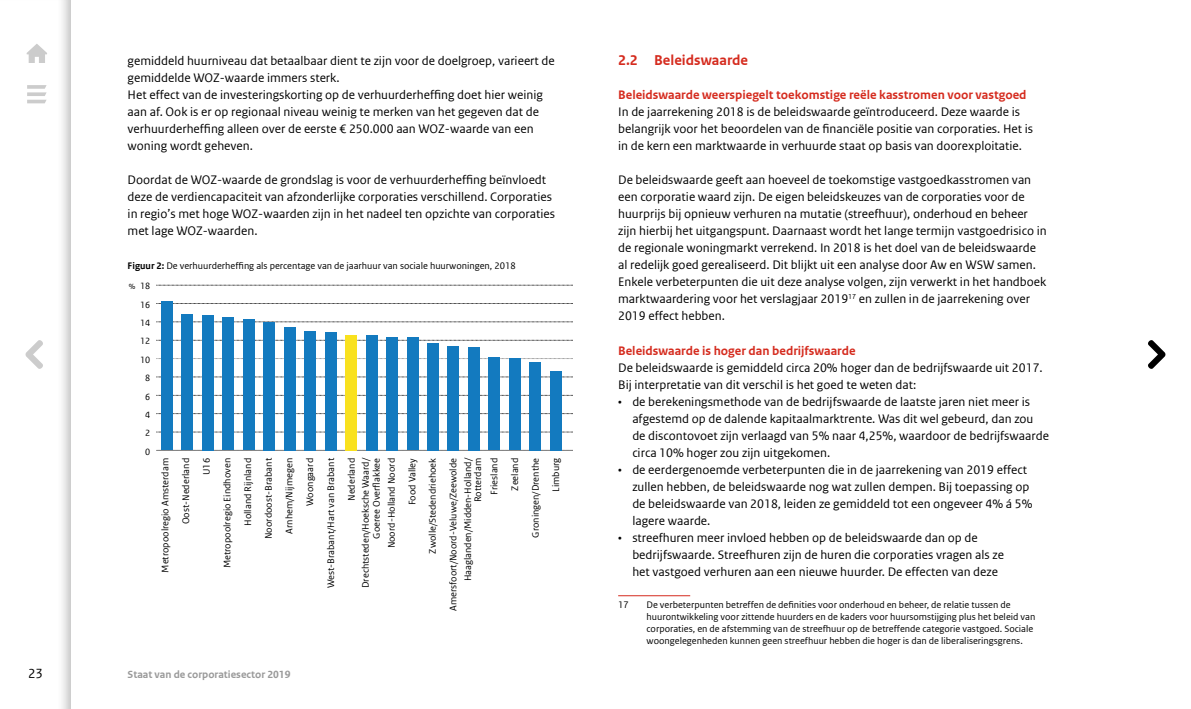
<style>
.page{position:relative;width:1191px;height:709px;background:#fff}
.page>*{position:absolute;margin:0;border:0;box-sizing:border-box;transform-origin:0 0}
.t1{font:700 15px "Rijksoverheid Sans Web Text";color:#d52b1e}
.t2{font:14px "Rijksoverheid Sans Web Text";color:#000}
.t3{font:13px/17px "Rijksoverheid Sans Web Text";color:#000}
.t4{font:700 13px "Rijksoverheid Sans Web Text";color:#d52b1e}
.t5{font:700 11px "Rijksoverheid Sans Web Text";color:#999}
.t6{font:10px/20.7px "Rijksoverheid Sans Web Text";color:#000;text-align:right}
.t7{font:9.6px "Rijksoverheid Sans Web Text";color:#000}
.s1{font-weight:700}
.s2{font-size:8px}
</style>
<div class="page">
<hr style="left:618px;top:595px;width:72px;height:1px;background:#d52b1e">
<svg style="left:157px;top:450px;width:416px;height:1px"></svg>
<svg style="left:157px;top:432px;width:416px;height:1px"></svg>
<svg style="left:157px;top:413px;width:416px;height:1px"></svg>
<svg style="left:157px;top:395px;width:416px;height:1px"></svg>
<svg style="left:157px;top:376px;width:416px;height:1px"></svg>
<svg style="left:157px;top:358px;width:416px;height:1px"></svg>
<svg style="left:157px;top:340px;width:416px;height:1px"></svg>
<svg style="left:157px;top:321px;width:416px;height:1px"></svg>
<svg style="left:157px;top:303px;width:416px;height:1px"></svg>
<svg style="left:157px;top:285px;width:416px;height:1px"></svg>
<div style="left:161px;top:301px;width:12px;height:149px;background:#137abf"></div>
<div style="left:182px;top:314px;width:11px;height:136px;background:#137abf"></div>
<div style="left:202px;top:315px;width:12px;height:135px;background:#137abf"></div>
<div style="left:223px;top:317px;width:11px;height:133px;background:#137abf"></div>
<div style="left:243px;top:319px;width:11px;height:131px;background:#137abf"></div>
<div style="left:263px;top:322px;width:12px;height:128px;background:#137abf"></div>
<div style="left:284px;top:327px;width:11px;height:123px;background:#137abf"></div>
<div style="left:304px;top:331px;width:12px;height:119px;background:#137abf"></div>
<div style="left:325px;top:331px;width:11px;height:119px;background:#137abf"></div>
<div style="left:345px;top:335px;width:12px;height:115px;background:#f9e11e"></div>
<div style="left:366px;top:335px;width:11px;height:115px;background:#137abf"></div>
<div style="left:386px;top:337px;width:12px;height:113px;background:#137abf"></div>
<div style="left:407px;top:337px;width:11px;height:113px;background:#137abf"></div>
<div style="left:427px;top:343px;width:12px;height:107px;background:#137abf"></div>
<div style="left:448px;top:346px;width:11px;height:104px;background:#137abf"></div>
<div style="left:468px;top:347px;width:12px;height:103px;background:#137abf"></div>
<div style="left:488px;top:357px;width:12px;height:93px;background:#137abf"></div>
<div style="left:509px;top:358px;width:11px;height:92px;background:#137abf"></div>
<div style="left:529px;top:362px;width:12px;height:88px;background:#137abf"></div>
<div style="left:550px;top:371px;width:11px;height:79px;background:#137abf"></div>
<div style="left:0;top:0;width:80px;height:709px;background:#000;opacity:.25"></div>
<svg style="left:27px;top:85px;width:20px;height:18px"></svg>
<svg style="left:1148px;top:340px;width:17px;height:29px"></svg>
<svg style="left:25px;top:339px;width:18px;height:30px"></svg>
<svg style="left:27px;top:44px;width:20px;height:19px"></svg>
<p class="t3" style="left:128px;top:52px;width:429px">gemiddeld huurniveau dat betaalbaar dient te zijn voor de doelgroep, varieert de gemiddelde WOZ-waarde immers sterk.<br>Het effect van de investeringskorting op de verhuurderheffing doet hier weinig aan af. Ook is er op regionaal niveau weinig te merken van het gegeven dat de verhuurderheffing alleen over de eerste € 250.000 aan WOZ-waarde van een woning wordt geheven.</p>
<p class="t3" style="left:128px;top:171px;width:429px">Doordat de WOZ-waarde de grondslag is voor de verhuurderheffing beïnvloedt deze de verdiencapaciteit van afzonderlijke corporaties verschillend. Corporaties in regio’s met hoge WOZ-waarden zijn in het nadeel ten opzichte van corporaties met lage WOZ-waarden.</p>
<p class="t6" style="left:128px;top:256px;width:389px"><span class="s1">Figuur 2:</span> De verhuurderheffing als percentage van de jaarhuur van sociale huurwoningen, 2018</p>
<p class="t7" style="left:129px;top:281px;width:23px"><span class="s2">%</span> 18</p>
<p class="t7" style="left:140px;top:299px;width:12px">16</p>
<p class="t7" style="left:140px;top:317px;width:12px">14</p>
<p class="t7" style="left:140px;top:336px;width:12px">12</p>
<p class="t7" style="left:140px;top:354px;width:12px">10</p>
<p class="t7" style="left:145px;top:372px;width:7px">8</p>
<p class="t7" style="left:145px;top:391px;width:7px">6</p>
<p class="t7" style="left:145px;top:409px;width:7px">4</p>
<p class="t7" style="left:145px;top:427px;width:7px">2</p>
<p class="t7" style="left:145px;top:446px;width:7px">0</p>
<p class="t6" style="left:155px;top:588px;width:132px;rotate:-90deg">Metropoolregio Amsterdam<br>Oost-Nederland<br>U16<br>Metropoolregio Eindhoven<br>Holland Rijnland<br>Noordoost-Brabant<br>Arnhem/Nijmegen<br>Woongaard<br>West-Brabant/Hart van Brabant<br>Nederland</p>
<p class="t6" style="left:360px;top:588px;width:132px;line-height:11px;rotate:-90deg">Drechtsteden/Hoeksche Waard/<br>Goeree Overflakkee</p>
<p class="t6" style="left:381px;top:611px;width:154px;rotate:-90deg">Noord-Holland Noord<br>Food Valley<br>Zwolle/Stedendriehoek<br>Amersfoort/Noord-Veluwe/Zeewolde</p>
<p class="t6" style="left:484px;top:537px;width:81px;rotate:-90deg">Friesland<br>Zeeland<br>Groningen/Drenthe<br>Limburg</p>
<p class="t6" style="left:463px;top:581px;width:125px;line-height:10px;rotate:-90deg">Haaglanden/Midden-Holland/<br>Rotterdam</p>
<p class="t2" style="left:28px;top:665px;width:16px">23</p>
<p class="t5" style="left:128px;top:668px;width:164px">Staat van de corporatiesector 2019</p>
<p class="t1" style="left:618px;top:52px;width:131px">2.2 Beleidswaarde</p>
<p class="t4" style="left:618px;top:88px;width:410px">Beleidswaarde weerspiegelt toekomstige reële kasstromen voor vastgoed</p>
<p class="t3" style="left:618px;top:103px;width:416px">In de jaarrekening 2018 is de beleidswaarde geïntroduceerd. Deze waarde is belangrijk voor het beoordelen van de financiële positie van corporaties. Het is in de kern een marktwaarde in verhuurde staat op basis van doorexploitatie.</p>
<p class="t3" style="left:618px;top:171px;width:430px">De beleidswaarde geeft aan hoeveel de toekomstige vastgoedkasstromen van een corporatie waard zijn. De eigen beleidskeuzes van de corporaties voor de huurprijs bij opnieuw verhuren na mutatie (streefhuur), onderhoud en beheer zijn hierbij het uitgangspunt. Daarnaast wordt het lange termijn vastgoedrisico in de regionale woningmarkt verrekend. In 2018 is het doel van de beleidswaarde al redelijk goed gerealiseerd. Dit blijkt uit een analyse door Aw en WSW samen.<br>Enkele verbeterpunten die uit deze analyse volgen, zijn verwerkt in het handboek marktwaardering voor het verslagjaar 2019<sup>17</sup> en zullen in de jaarrekening over 2019 effect hebben.</p>
<p class="t4" style="left:618px;top:343px;width:239px">Beleidswaarde is hoger dan bedrijfswaarde</p>
<p class="t3" style="left:618px;top:359px;width:426px">De beleidswaarde is gemiddeld circa 20% hoger dan de bedrijfswaarde uit 2017.<br>Bij interpretatie van dit verschil is het goed te weten dat:</p>
<p class="t3" style="left:632px;top:393px;width:418px;text-indent:-14px">• de berekeningsmethode van de bedrijfswaarde de laatste jaren niet meer is afgestemd op de dalende kapitaalmarktrente. Was dit wel gebeurd, dan zou de discontovoet zijn verlaagd van 5% naar 4,25%, waardoor de bedrijfswaarde circa 10% hoger zou zijn uitgekomen.</p>
<p class="t3" style="left:632px;top:461px;width:402px;text-indent:-14px">• de eerdergenoemde verbeterpunten die in de jaarrekening van 2019 effect zullen hebben, de beleidswaarde nog wat zullen dempen. Bij toepassing op de beleidswaarde van 2018, leiden ze gemiddeld tot een ongeveer 4% á 5% lagere waarde.</p>
<p class="t3" style="left:632px;top:529px;width:373px;text-indent:-14px">• streefhuren meer invloed hebben op de beleidswaarde dan op de bedrijfswaarde. Streefhuren zijn de huren die corporaties vragen als ze het vastgoed verhuren aan een nieuwe huurder. De effecten van deze</p>
<p class="t6" style="left:618px;top:594px;width:12px">17</p>
<p class="t6" style="left:646px;top:598px;width:390px;line-height:12px;text-align:left">De verbeterpunten betreffen de definities voor onderhoud en beheer, de relatie tussen de huurontwikkeling voor zittende huurders en de kaders voor huursomstijging plus het beleid van corporaties, en de afstemming van de streefhuur op de betreffende categorie vastgoed. Sociale woongelegenheden kunnen geen streefhuur hebben die hoger is dan de liberaliseringsgrens.</p>
</div>
